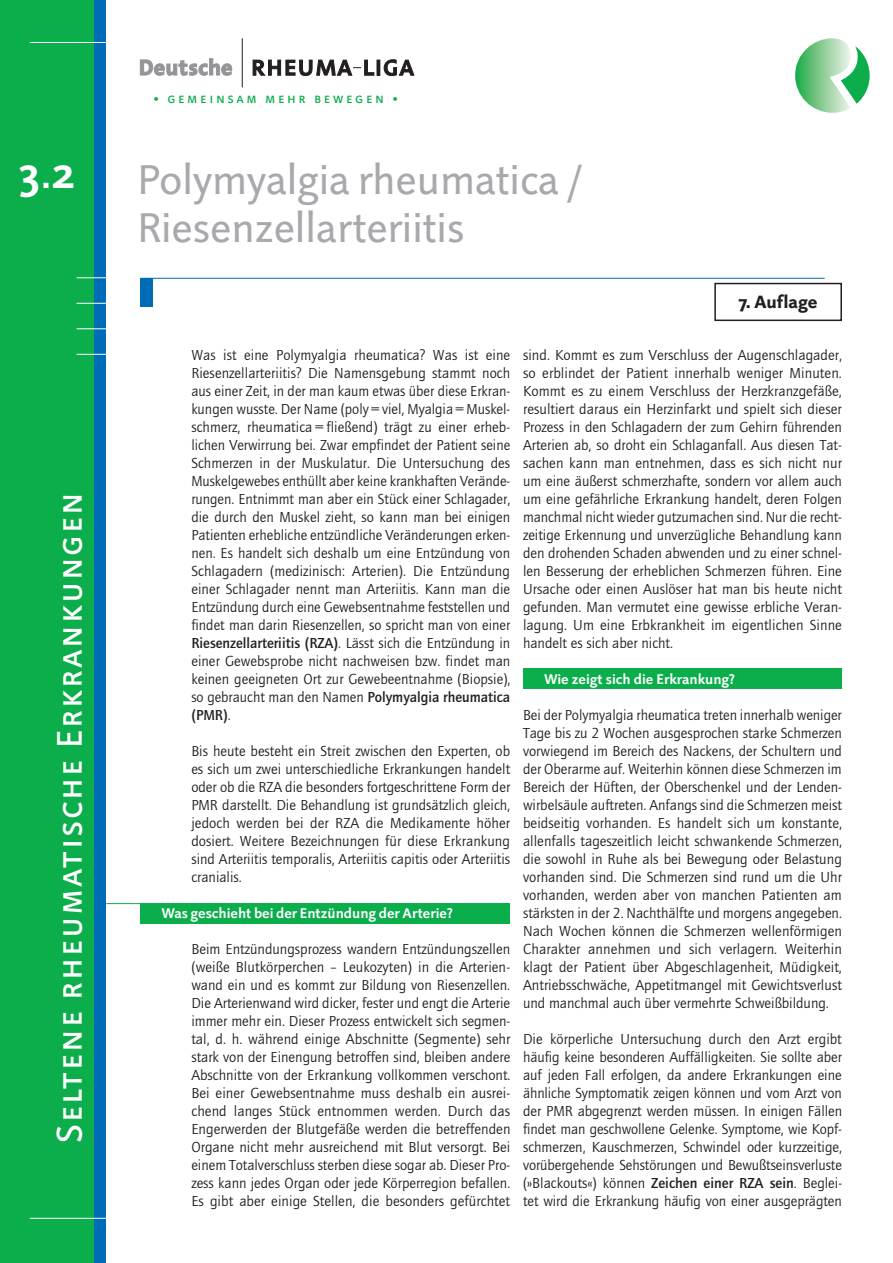
<style>
.page{position:relative;width:893px;height:1263px;background:#fff}
.page>*{position:absolute;margin:0;border:0;box-sizing:border-box;transform-origin:0 0}
.t1{font:45px "Projekt Halbfett";color:#fff}
.t2{font:42px/48px "Projekt Buch";color:#a8a9ad}
.t3{font:36px "Projekt Kapitaelchen";letter-spacing:.05em;color:#fff}
.t4{font:18px "Projekt Fett";color:#231f20}
.t5{font:15px/18px "Quay Roman";color:#231f20;text-align:justify}
.t6{font:700 15px "Quay";color:#231f20}
.t7{font:14.25px "Projekt Halbfett";color:#fff}
.t8{font:14.25px "Projekt Kapitaelchen";letter-spacing:.18em;color:#0cae4c}
.s1{font-family:"Projekt Buch"}
.s2{font-family:"Quay Roman";font-weight:400}
.s3{font-family:"Quay";font-weight:700}
</style>
<div class="page">
<div style="left:523px;top:669px;width:319px;height:20px;background:#0cae4c"></div>
<div style="left:714px;top:283px;width:128px;height:38px;border:2px solid #231f20"></div>
<div style="left:140px;top:903px;width:370px;height:21px;background:#0cae4c"></div>
<hr style="left:106px;top:903px;width:34px;height:1px;background:#0cae4c">
<div style="left:94px;top:0;width:12px;height:1263px;background:#006cb7"></div>
<div style="left:0;top:0;width:94px;height:1263px;background:#0cae4c"></div>
<hr style="left:30px;top:1218px;width:76px;height:1px;background:#fff">
<hr style="left:30px;top:42px;width:76px;height:1px;background:#fff">
<svg style="left:77px;top:277px;width:29px;height:1px"></svg>
<svg style="left:77px;top:303px;width:29px;height:1px"></svg>
<svg style="left:77px;top:328px;width:29px;height:1px"></svg>
<svg style="left:77px;top:354px;width:29px;height:1px"></svg>
<div style="left:140px;top:278px;width:13px;height:29px;background:#006cb7"></div>
<hr style="left:140px;top:278px;width:685px;height:1px;background:#006cb7">
<svg style="left:795px;top:38px;width:75px;height:75px"></svg>
<svg style="left:140px;top:59px;width:92px;height:16px"></svg>
<div style="left:377px;top:60px;width:3px;height:15px;border:1px solid #231f20"></div>
<svg style="left:384px;top:60px;width:30px;height:16px"></svg>
<hr style="left:242px;top:38px;width:1px;height:49px;background:#231f20">
<svg style="left:253px;top:60px;width:121px;height:16px"></svg>
<h1 class="t1" style="left:19px;top:146px;width:58px">3<span class="s1">.</span>2</h1>
<h3 class="t3" style="left:49px;top:1143px;width:652px;rotate:-90deg">Seltene rheumatische Erkrankungen</h3>
<p class="t8" style="left:153px;top:90px;width:246px">• gemeinsam mehr bewegen •</p>
<h2 class="t2" style="left:137px;top:157px;width:446px">Polymyalgia rheumatica /<br>Riesenzellarteriitis</h2>
<p class="t4" style="left:739px;top:291px;width:80px">7. Auflage</p>
<p class="t5" style="left:191px;top:346px;width:320px">Was ist eine Polymyalgia rheumatica? Was ist eine Riesenzellarteriitis? Die Namensgebung stammt noch aus einer Zeit, in der man kaum etwas über diese Erkran&shy;kungen wusste. Der Name (poly = viel, Myalgia = Muskel&shy;schmerz, rheumatica = fließend) trägt zu einer erheb&shy;lichen Verwirrung bei. Zwar empfindet der Patient seine Schmerzen in der Muskulatur. Die Untersuchung des Muskelgewebes enthüllt aber keine krankhaften Verände&shy;rungen. Entnimmt man aber ein Stück einer Schlagader, die durch den Muskel zieht, so kann man bei einigen Patienten erhebliche entzündliche Veränderungen erken&shy;nen. Es handelt sich deshalb um eine Entzündung von Schlagadern (medizinisch: Arterien). Die Entzündung einer Schlagader nennt man Arteriitis. Kann man die Entzündung durch eine Gewebsentnahme feststellen und findet man darin Riesenzellen, so spricht man von einer</p>
<p class="t6" style="left:191px;top:635px;width:320px">Riesenzellarteriitis (RZA)<span class="s2">. Lässt sich die Entzündung in</span></p>
<p class="t5" style="left:191px;top:652px;width:321px">einer Gewebsprobe nicht nachweisen bzw. findet man keinen geeigneten Ort zur Gewebeentnahme (Biopsie), so gebraucht man den Namen <span class="s3">Polymyalgia rheumatica</span></p>
<p class="t6" style="left:191px;top:707px;width:41px">(PMR)<span class="s2">.</span></p>
<p class="t5" style="left:191px;top:742px;width:320px">Bis heute besteht ein Streit zwischen den Experten, ob es sich um zwei unterschiedliche Erkrankungen handelt oder ob die RZA die besonders fortgeschrittene Form der PMR darstellt. Die Behandlung ist grundsätzlich gleich, jedoch werden bei der RZA die Medikamente höher dosiert. Weitere Bezeichnungen für diese Erkrankung sind Arteriitis temporalis, Arteriitis capitis oder Arteriitis cranialis.</p>
<p class="t7" style="left:162px;top:905px;width:292px">Was geschieht bei der Entzündung der Arterie?</p>
<p class="t5" style="left:191px;top:940px;width:321px">Beim Entzündungsprozess wandern Entzündungszellen (weiße Blutkörperchen – Leukozyten) in die Arterien&shy;wand ein und es kommt zur Bildung von Riesenzellen.<br>Die Arterienwand wird dicker, fester und engt die Arterie immer mehr ein. Dieser Prozess entwickelt sich segmen&shy;tal, d. h. während einige Abschnitte (Segmente) sehr stark von der Einengung betroffen sind, bleiben andere Abschnitte von der Erkrankung vollkommen verschont.<br>Bei einer Gewebsentnahme muss deshalb ein ausrei&shy;chend langes Stück entnommen werden. Durch das Engerwerden der Blutgefäße werden die betreffenden Organe nicht mehr ausreichend mit Blut versorgt. Bei einem Totalverschluss sterben diese sogar ab. Dieser Pro&shy;zess kann jedes Organ oder jede Körperregion befallen.<br>Es gibt aber einige Stellen, die besonders gefürchtet</p>
<p class="t5" style="left:523px;top:346px;width:321px">sind. Kommt es zum Verschluss der Augenschlagader, so erblindet der Patient innerhalb weniger Minuten.<br>Kommt es zu einem Verschluss der Herzkranzgefäße, resultiert daraus ein Herzinfarkt und spielt sich dieser Prozess in den Schlagadern der zum Gehirn führenden Arterien ab, so droht ein Schlaganfall. Aus diesen Tat&shy;sachen kann man entnehmen, dass es sich nicht nur um eine äußerst schmerzhafte, sondern vor allem auch um eine gefährliche Erkrankung handelt, deren Folgen manchmal nicht wieder gutzumachen sind. Nur die recht&shy;zeitige Erkennung und unverzügliche Behandlung kann den drohenden Schaden abwenden und zu einer schnel&shy;len Besserung der erheblichen Schmerzen führen. Eine Ursache oder einen Auslöser hat man bis heute nicht gefunden. Man vermutet eine gewisse erbliche Veran&shy;lagung. Um eine Erbkrankheit im eigentlichen Sinne handelt es sich aber nicht.</p>
<p class="t7" style="left:544px;top:671px;width:192px">Wie zeigt sich die Erkrankung?</p>
<p class="t5" style="left:523px;top:706px;width:321px">Bei der Polymyalgia rheumatica treten innerhalb weniger Tage bis zu 2 Wochen ausgesprochen starke Schmerzen vorwiegend im Bereich des Nackens, der Schultern und der Oberarme auf. Weiterhin können diese Schmerzen im Bereich der Hüften, der Oberschenkel und der Lenden&shy;wirbelsäule auftreten. Anfangs sind die Schmerzen meist beidseitig vorhanden. Es handelt sich um konstante, allenfalls tageszeitlich leicht schwankende Schmerzen, die sowohl in Ruhe als bei Bewegung oder Belastung vorhanden sind. Die Schmerzen sind rund um die Uhr vorhanden, werden aber von manchen Patienten am stärksten in der 2. Nachthälfte und morgens angegeben.<br>Nach Wochen können die Schmerzen wellenförmigen Charakter annehmen und sich verlagern. Weiterhin klagt der Patient über Abgeschlagenheit, Müdigkeit, Antriebsschwäche, Appetitmangel mit Gewichtsverlust und manchmal auch über vermehrte Schweißbildung.</p>
<p class="t5" style="left:523px;top:1030px;width:321px">Die körperliche Untersuchung durch den Arzt ergibt häufig keine besonderen Auffälligkeiten. Sie sollte aber auf jeden Fall erfolgen, da andere Erkrankungen eine ähnliche Symptomatik zeigen können und vom Arzt von der PMR abgegrenzt werden müssen. In einigen Fällen findet man geschwollene Gelenke. Symptome, wie Kopf&shy;schmerzen, Kauschmerzen, Schwindel oder kurzzeitige, vorübergehende Sehstörungen und Bewußtseinsverluste (»Blackouts«) können <span class="s3">Zeichen einer RZA sein</span>. Beglei&shy;tet wird die Erkrankung häufig von einer ausgeprägten</p>
</div>
